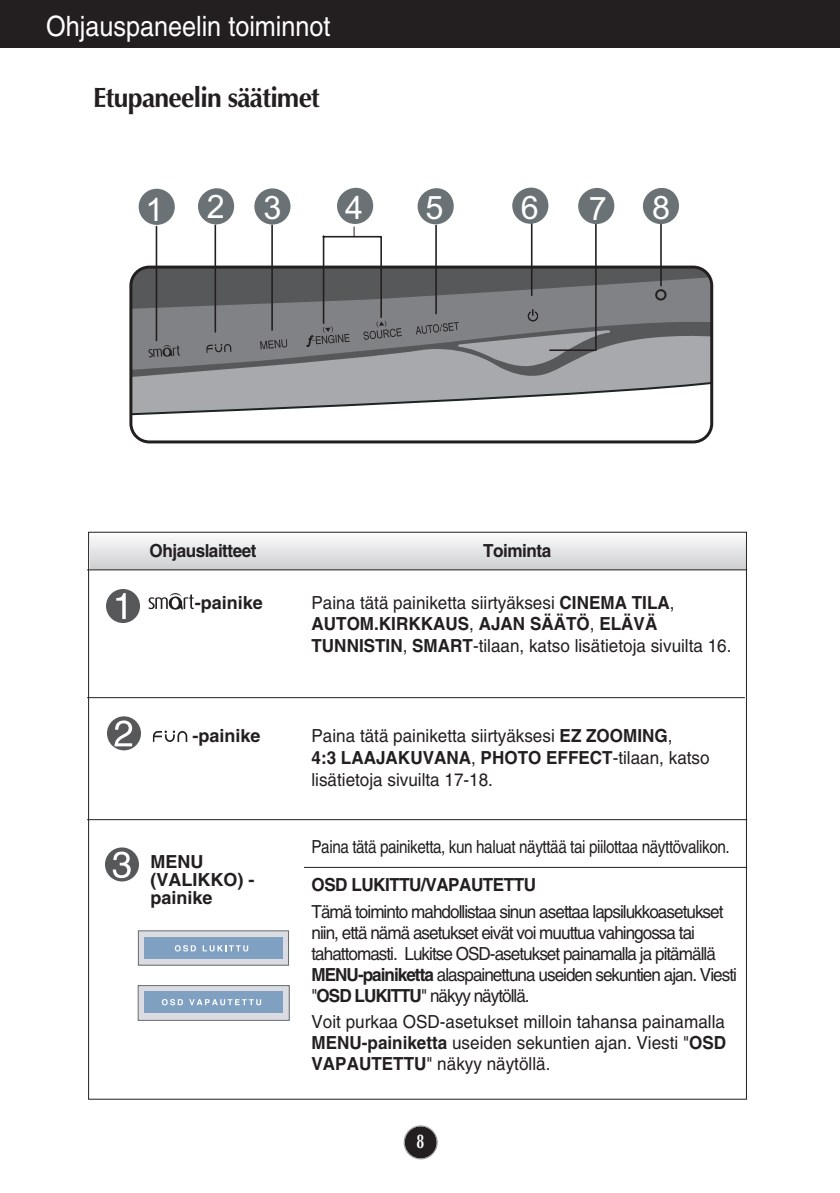
<style>
.page{position:relative;width:840px;height:1193px;background:#fff}
.page>*{position:absolute;margin:0;border:0;box-sizing:border-box;transform-origin:0 0}
.t1{font:32.4px "Arial";color:#fff}
.t2{font:28px "Helvetica";color:#fff;scale:.9 1}
.t3{font:700 28px "Optima";letter-spacing:-.03em;color:#231f20;scale:.95 1}
.t4{font:700 20px "Optima";color:#fff;scale:.7 1}
.t5{font:18px/21px "Helvetica";letter-spacing:-.055em;color:#231f20;scale:.95 1}
.t6{font:18px/21.6px "Helvetica";color:#231f20;scale:.95 1}
.t7{font:18px/21px "Helvetica";letter-spacing:-.03em;color:#231f20;text-align:justify;scale:.95 1}
.t8{font:18px "Helvetica";letter-spacing:-.03em;color:#231f20;scale:.85 1}
.t9{font:700 18px "Helvetica";letter-spacing:-.03em;color:#231f20;scale:.95 1}
.t10{font:700 18px/18px "Helvetica";color:#231f20}
.s1{font-weight:700}
</style>
<div class="page">
<div style="left:405px;top:1126px;width:32px;height:32px;background:#231f20;border-radius:50%"></div>
<div style="left:404px;top:1125px;width:34px;height:34px;border:1px solid #939598;border-radius:50%"></div>
<div style="left:0;top:0;width:840px;height:48px;background:#231f20"></div>
<svg style="left:133px;top:380px;width:577px;height:62px"></svg>
<div style="left:133px;top:372px;width:576px;height:8px;background:#a8a9ad"></div>
<svg style="left:133px;top:368px;width:576px;height:4px;background:#95969a"></svg>
<div style="left:129px;top:266px;width:584px;height:177px;border:3px solid #231f20;border-radius:18px"></div>
<div style="left:417px;top:188px;width:37px;height:36px;background:#6b7275;border-radius:50%"></div>
<div style="left:512px;top:188px;width:36px;height:36px;background:#6b7275;border-radius:50%"></div>
<div style="left:139px;top:189px;width:36px;height:36px;background:#6b7275;border-radius:50%"></div>
<div style="left:198px;top:188px;width:36px;height:36px;background:#6b7275;border-radius:50%"></div>
<div style="left:254px;top:188px;width:36px;height:37px;background:#6b7275;border-radius:50%"></div>
<div style="left:643px;top:188px;width:36px;height:36px;background:#6b7275;border-radius:50%"></div>
<div style="left:578px;top:188px;width:36px;height:36px;background:#6b7275;border-radius:50%"></div>
<div style="left:337px;top:188px;width:36px;height:36px;background:#6b7275;border-radius:50%"></div>
<svg style="left:131px;top:219px;width:580px;height:149px"></svg>
<hr style="left:91px;top:534px;width:655px;height:2px;background:#fafafa">
<hr style="left:91px;top:536px;width:655px;height:2px;background:#f6f6f7">
<hr style="left:91px;top:538px;width:655px;height:2px;background:#f2f3f4">
<hr style="left:91px;top:540px;width:655px;height:2px;background:#efeff0">
<hr style="left:91px;top:542px;width:655px;height:2px;background:#ebebed">
<hr style="left:91px;top:544px;width:655px;height:2px;background:#e7e8e9">
<hr style="left:91px;top:546px;width:655px;height:2px;background:#e3e4e6">
<hr style="left:91px;top:548px;width:655px;height:2px;background:#e0e1e3">
<hr style="left:91px;top:550px;width:655px;height:2px;background:#dcdddf">
<hr style="left:91px;top:552px;width:655px;height:2px;background:#d9dadc">
<hr style="left:91px;top:554px;width:655px;height:2px;background:#d6d7d9">
<hr style="left:91px;top:556px;width:655px;height:2px;background:#d3d4d6">
<hr style="left:91px;top:558px;width:655px;height:2px;background:#cfd0d2">
<hr style="left:91px;top:560px;width:655px;height:2px;background:#cccdcf">
<hr style="left:91px;top:562px;width:655px;height:2px;background:#c9cacc">
<hr style="left:91px;top:564px;width:655px;height:2px;background:#c6c7c9">
<hr style="left:91px;top:566px;width:655px;height:2px;background:#c2c3c6">
<hr style="left:91px;top:568px;width:655px;height:1px;background:#c0c1c4">
<div style="left:106px;top:589px;width:34px;height:34px;background:#57585a;border-radius:50%"></div>
<svg style="left:116px;top:593px;width:10px;height:26px"></svg>
<hr style="left:87px;top:697px;width:658px;height:1px;background:#231f20">
<div style="left:105px;top:847px;width:34px;height:34px;background:#57585a;border-radius:50%"></div>
<svg style="left:113px;top:852px;width:18px;height:26px"></svg>
<div style="left:107px;top:716px;width:34px;height:34px;background:#57585a;border-radius:50%"></div>
<svg style="left:114px;top:720px;width:18px;height:26px"></svg>
<hr style="left:304px;top:867px;width:443px;height:1px;background:#231f20">
<div style="left:138px;top:986px;width:151px;height:34px;background:#dadce2"></div>
<div style="left:138px;top:985px;width:152px;height:36px;border:1px solid #656c70"></div>
<div style="left:145px;top:992px;width:138px;height:21px;background:#7fa0c1"></div>
<div style="left:138px;top:931px;width:150px;height:34px;background:#dadce2"></div>
<div style="left:138px;top:930px;width:151px;height:36px;border:1px solid #656c70"></div>
<div style="left:144px;top:937px;width:139px;height:21px;background:#7fa0c1"></div>
<svg style="left:175px;top:945px;width:21px;height:6px"></svg>
<svg style="left:203px;top:945px;width:45px;height:6px"></svg>
<svg style="left:162px;top:999px;width:21px;height:6px"></svg>
<svg style="left:189px;top:999px;width:72px;height:6px"></svg>
<hr style="left:87px;top:819px;width:660px;height:1px;background:#231f20">
<hr style="left:87px;top:569px;width:660px;height:1px;background:#231f20">
<svg style="left:153px;top:730px;width:34px;height:12px"></svg>
<svg style="left:148px;top:593px;width:46px;height:17px"></svg>
<h2 class="t2" style="left:46px;top:16px;width:317px">Ohjauspaneelin toiminnot</h2>
<h2 class="t3" style="left:93px;top:86px;width:240px">Etupaneelin säätimet</h2>
<h1 class="t1" style="left:146px;top:198px;width:20px">1</h1>
<h1 class="t1" style="left:207px;top:195px;width:76px">2 3</h1>
<h1 class="t1" style="left:345px;top:195px;width:20px">4</h1>
<h1 class="t1" style="left:425px;top:196px;width:20px">5</h1>
<h1 class="t1" style="left:521px;top:196px;width:20px">6</h1>
<h1 class="t1" style="left:589px;top:196px;width:20px">7</h1>
<h1 class="t1" style="left:652px;top:196px;width:20px">8</h1>
<p class="t9" style="left:150px;top:544px;width:114px">Ohjauslaitteet</p>
<p class="t9" style="left:483px;top:544px;width:73px">Toiminta</p>
<p class="t10" style="left:195px;top:596px;width:69px">-painike</p>
<p class="t6" style="left:311px;top:593px;width:443px">Paina tätä painiketta siirtyäksesi <span class="s1">CINEMA TILA</span>,<br><span class="s1">AUTOM.KIRKKAUS</span>, <span class="s1">AJAN SÄÄTÖ</span>, <span class="s1">ELÄVÄ<br>TUNNISTIN</span>, <span class="s1">SMART</span>-tilaan, katso lisätietoja sivuilta 16.</p>
<p class="t10" style="left:193px;top:729px;width:69px">-painike</p>
<p class="t6" style="left:311px;top:727px;width:420px">Paina tätä painiketta siirtyäksesi <span class="s1">EZ ZOOMING</span>,<br><span class="s1">4:3 LAAJAKUVANA</span>, <span class="s1">PHOTO EFFECT</span>-tilaan, katso lisätietoja sivuilta 17-18.</p>
<p class="t10" style="left:151px;top:854px;width:105px">MENU (VALIKKO) - painike</p>
<p class="t8" style="left:311px;top:840px;width:494px">Paina tätä painiketta, kun haluat näyttää tai piilottaa näyttövalikon.</p>
<p class="t9" style="left:311px;top:878px;width:238px">OSD LUKITTU/VAPAUTETTU</p>
<p class="t5" style="left:311px;top:902px;width:449px">Tämä toiminto mahdollistaa sinun asettaa lapsilukkoasetukset niin, että nämä asetukset eivät voi muuttua vahingossa tai tahattomasti. Lukitse OSD-asetukset painamalla ja pitämällä <span class="s1">MENU-painiketta</span> alaspainettuna useiden sekuntien ajan. Viesti "<span class="s1">OSD LUKITTU</span>" näkyy näytöllä.</p>
<p class="t7" style="left:311px;top:1013px;width:438px">Voit purkaa OSD-asetukset milloin tahansa painamalla <span class="s1">MENU-painiketta</span> useiden sekuntien ajan. Viesti "<span class="s1">OSD VAPAUTETTU</span>" näkyy näytöllä.</p>
<p class="t4" style="left:416px;top:1133px;width:13px">8</p>
</div>
